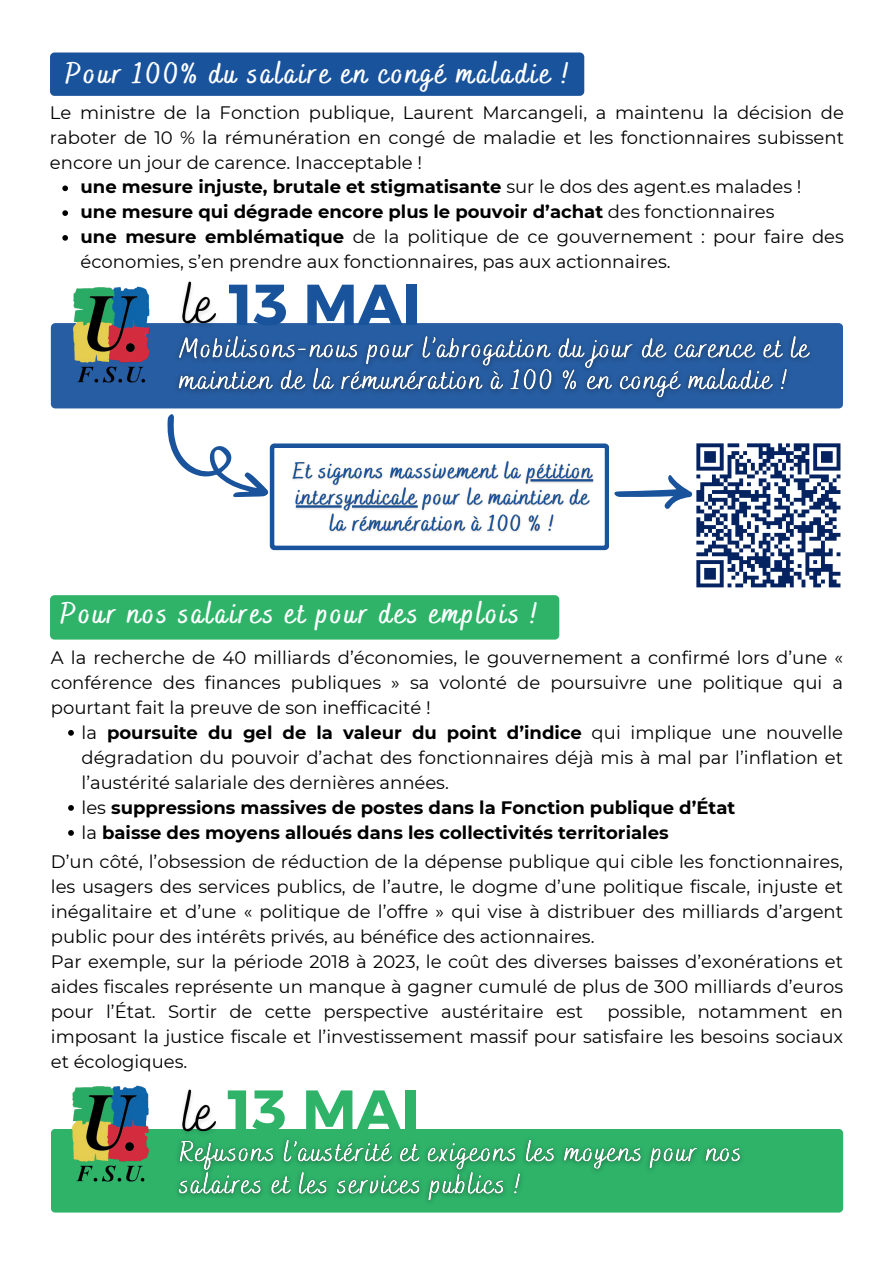
<style>
.page{position:relative;width:894px;height:1264px;background:#fff}
.page>*{position:absolute;margin:0;border:0;box-sizing:border-box;transform-origin:0 0}
.t1{font:57.6px "Kief Montaser Bold";color:#2eb369}
.t2{font:57.6px "Kief Montaser Bold";color:#19539c}
.t3{font:700 30px "Bakerie Smooth";letter-spacing:.09em;color:#fff}
.t4{font:18px/25px "Montserrat";color:#000;text-align:justify}
.t5{font:700 18px/25px "Montserrat";color:#000}
.s1{font-weight:400}
.s2{font-weight:700}
</style>
<div class="page">
<svg style="left:68px;top:730px;width:6px;height:5px"></svg>
<svg style="left:68px;top:805px;width:6px;height:5px"></svg>
<svg style="left:68px;top:830px;width:6px;height:5px"></svg>
<div style="left:50px;top:52px;width:534px;height:44px;background:#19539c;border-radius:5px"></div>
<svg style="left:62px;top:185px;width:6px;height:6px"></svg>
<svg style="left:62px;top:210px;width:6px;height:6px"></svg>
<svg style="left:62px;top:235px;width:6px;height:6px"></svg>
<div style="left:50px;top:595px;width:509px;height:44px;background:#2eb369;border-radius:5px"></div>
<div style="left:51px;top:1129px;width:791px;height:83px;background:#2eb369"></div>
<svg style="left:51px;top:323px;width:791px;height:85px;fill:#275da2"></svg>
<img style="left:65px;top:286px;width:88px;height:110px">
<img style="left:65px;top:1085px;width:88px;height:100px">
<svg style="left:614px;top:443px;width:227px;height:145px"></svg>
<svg style="left:167px;top:414px;width:441px;height:136px"></svg>
<img style="left:169px;top:1130px;width:581px;height:81px">
<img style="left:173px;top:1089px;width:54px;height:64px">
<img style="left:169px;top:326px;width:650px;height:82px">
<img style="left:173px;top:281px;width:54px;height:65px">
<h2 class="t3" style="left:65px;top:55px;width:505px">Pour 100% du salaire en congé maladie !</h2>
<p class="t4" style="left:50px;top:99px;width:795px">Le ministre de la Fonction publique, Laurent Marcangeli, a maintenu la décision de</p>
<p class="t4" style="left:50px;top:124px;width:795px">raboter de 10 % la rémunération en congé de maladie et les fonctionnaires subissent</p>
<p class="t4" style="left:50px;top:149px;width:373px">encore un jour de carence. Inacceptable !</p>
<p class="t5" style="left:81px;top:174px;width:722px">une mesure injuste, brutale et stigmatisante <span class="s1">sur le dos des agent.es malades !</span></p>
<p class="t5" style="left:81px;top:198px;width:695px">une mesure qui dégrade encore plus le pouvoir d’achat <span class="s1">des fonctionnaires</span></p>
<p class="t4" style="left:81px;top:223px;width:764px"><span class="s2">une mesure emblématique</span> de la politique de ce gouvernement : pour faire des</p>
<p class="t4" style="left:81px;top:248px;width:591px">économies, s’en prendre aux fonctionnaires, pas aux actionnaires.</p>
<h1 class="t2" style="left:230px;top:271px;width:192px">13 MAI</h1>
<h2 class="t3" style="left:60px;top:595px;width:479px">Pour nos salaires et pour des emplois !</h2>
<p class="t4" style="left:51px;top:644px;width:793px">A la recherche de 40 milliards d’économies, le gouvernement a confirmé lors d’une « conférence des finances publiques » sa volonté de poursuivre une politique qui a pourtant fait la preuve de son inefficacité !</p>
<p class="t5" style="left:81px;top:719px;width:763px"><span class="s1">la</span> poursuite du gel de la valeur du point d’indice <span class="s1">qui implique une nouvelle dégradation du pouvoir d’achat des fonctionnaires déjà mis à mal par l’inflation et l’austérité salariale des dernières années.<br>les</span> suppressions massives de postes dans la Fonction publique d’État<br><span class="s1">la</span> baisse des moyens alloués dans les collectivités territoriales</p>
<p class="t4" style="left:51px;top:848px;width:793px;text-align:left">D’un côté, l’obsession de réduction de la dépense publique qui cible les fonctionnaires, les usagers des services publics, de l’autre, le dogme d’une politique fiscale, injuste et inégalitaire et d’une « politique de l’offre » qui vise à distribuer des milliards d’argent public pour des intérêts privés, au bénéfice des actionnaires.<br>Par exemple, sur la période 2018 à 2023, le coût des diverses baisses d’exonérations et aides fiscales représente un manque à gagner cumulé de plus de 300 milliards d’euros pour l’État. Sortir de cette perspective austéritaire est</p>
<p class="t4" style="left:51px;top:998px;width:793px;text-indent:556px">possible, notamment en imposant la justice fiscale et l’investissement massif pour satisfaire les besoins sociaux et écologiques.</p>
<h1 class="t1" style="left:228px;top:1077px;width:192px">13 MAI</h1>
</div>
